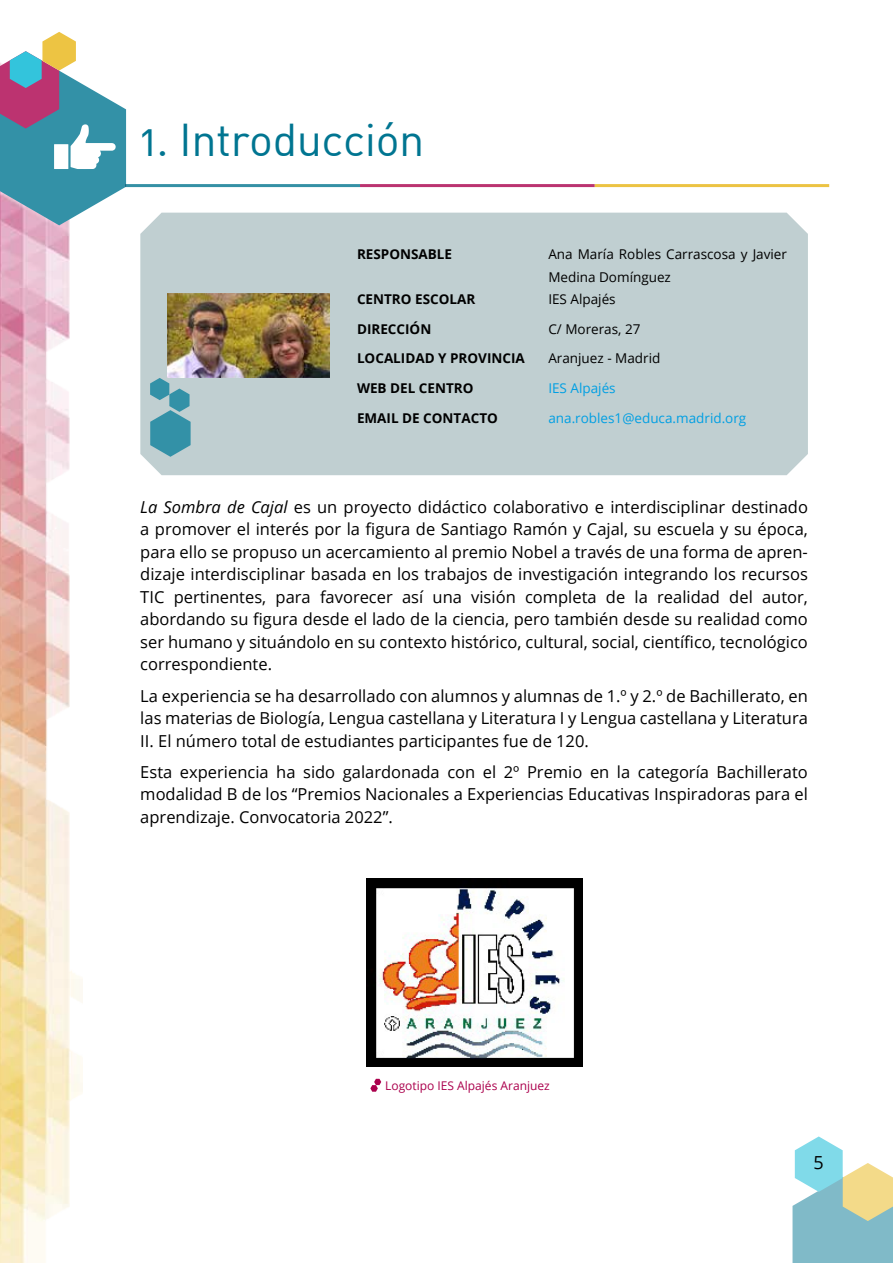
<style>
.page{position:relative;width:893px;height:1263px;background:#fff}
.page>*{position:absolute;margin:0;border:0;box-sizing:border-box;transform-origin:0 0}
.t1{font:45px "DIN Regular Alternate";letter-spacing:-.01em;color:#007591}
.t2{font:18px "Open Sans";color:#000}
.t3{font:16.5px/22.5px "Open Sans";color:#000;text-align:justify}
.t4{font:13.5px/22.5px "Open Sans";color:#000}
.t5{font:700 13.5px "Open Sans";color:#000}
.t6{font:13.5px "Open Sans";color:#009fe3}
.t7{font:12px "Open Sans";color:#ab004d}
.s1{font-style:italic}
</style>
<div class="page">
<img style="left:0;top:225px;width:83px;height:1038px">
<hr style="left:125px;top:184px;width:235px;height:3px;background:#03758f">
<hr style="left:360px;top:184px;width:235px;height:3px;background:#ab004d">
<hr style="left:595px;top:184px;width:234px;height:3px;background:#e8b514">
<svg style="left:792px;top:1136px;width:101px;height:127px"></svg>
<div style="left:140px;top:213px;width:668px;height:262px;background:#c0cfd1"></div>
<svg style="left:0;top:32px;width:126px;height:193px"></svg>
<img style="left:168px;top:294px;width:161px;height:84px">
<svg style="left:150px;top:378px;width:41px;height:79px"></svg>
<svg style="left:370px;top:1079px;width:11px;height:13px"></svg>
<img style="left:366px;top:878px;width:216px;height:188px">
<h1 class="t1" style="left:140px;top:111px;width:286px">1. Introducción</h1>
<p class="t5" style="left:357px;top:245px;width:97px">RESPONSABLE</p>
<p class="t4" style="left:548px;top:243px;width:240px">Ana María Robles Carrascosa y Javier<br>Medina Domínguez</p>
<p class="t5" style="left:357px;top:289px;width:120px">CENTRO ESCOLAR</p>
<p class="t4" style="left:548px;top:287px;width:69px">IES Alpajés</p>
<p class="t5" style="left:357px;top:319px;width:76px">DIRECCIÓN</p>
<p class="t4" style="left:548px;top:317px;width:94px">C/ Moreras, 27</p>
<p class="t5" style="left:357px;top:349px;width:169px">LOCALIDAD Y PROVINCIA</p>
<p class="t4" style="left:548px;top:347px;width:113px">Aranjuez - Madrid</p>
<p class="t5" style="left:357px;top:379px;width:118px">WEB DEL CENTRO</p>
<p class="t6" style="left:548px;top:379px;width:69px">IES Alpajés</p>
<p class="t5" style="left:357px;top:409px;width:142px">EMAIL DE CONTACTO</p>
<p class="t6" style="left:548px;top:409px;width:199px">ana.robles1@educa.madrid.org</p>
<p class="t3" style="left:140px;top:495px;width:669px"><span class="s1">La Sombra de Cajal</span> es un proyecto didáctico colaborativo e interdisciplinar destinado a promover el interés por la figura de Santiago Ramón y Cajal, su escuela y su época, para ello se propuso un acercamiento al premio Nobel a través de una forma de apren&shy;dizaje interdisciplinar basada en los trabajos de investigación integrando los recursos TIC pertinentes, para favorecer así una visión completa de la realidad del autor, abordando su figura desde el lado de la ciencia, pero también desde su realidad como ser humano y situándolo en su contexto histórico, cultural, social, científico, tecnológico correspondiente.</p>
<p class="t3" style="left:140px;top:684px;width:669px">La experiencia se ha desarrollado con alumnos y alumnas de 1.º y 2.º de Bachillerato, en las materias de Biología, Lengua castellana y Literatura I y Lengua castellana y Literatura II. El número total de estudiantes participantes fue de 120.</p>
<p class="t3" style="left:140px;top:760px;width:669px">Esta experiencia ha sido galardonada con el 2º Premio en la categoría Bachillerato modalidad B de los “Premios Nacionales a Experiencias Educativas Inspiradoras para el aprendizaje. Convocatoria 2022”.</p>
<p class="t7" style="left:385px;top:1077px;width:166px">Logotipo IES Alpajés Aranjuez</p>
<p class="t2" style="left:813px;top:1150px;width:12px">5</p>
</div>
